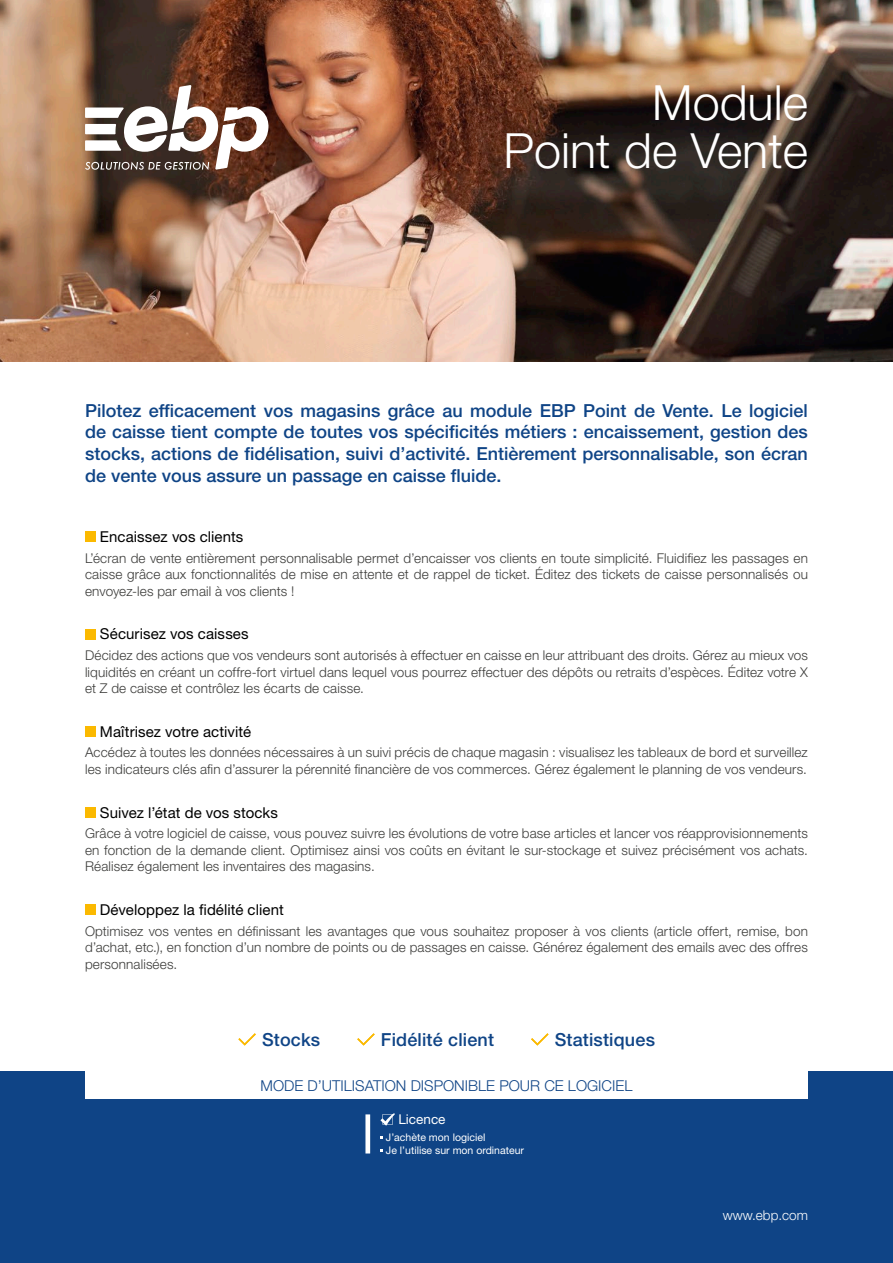
<style>
.page{position:relative;width:893px;height:1263px;background:#fff}
.page>*{position:absolute;margin:0;border:0;box-sizing:border-box;transform-origin:0 0}
.Titre-PF-2Lignes-_1e{font:300 48.6px/48.6px "Helvetica Neue LT Std";color:#fff;text-align:right}
.Texte-Description-_1{font:500 18px/21.6px "Helvetica Neue LT Std";color:#0f4486;text-align:justify}
.Texte-Réassurance-_1{font:500 18px "Helvetica Neue LT Std";letter-spacing:.01em;color:#0f4486}
.Titre-Point_Cles-_1e{font:15px "Helvetica Neue LT Std";letter-spacing:.005em;color:#000}
.t1{font:300 15px "Helvetica Neue LT Std";color:#0f4486}
.Texte-Point_Cles-_1e{font:300 13.5px/16.5px "Helvetica Neue LT Std";letter-spacing:.01em;color:#3c3c3a;text-align:justify}
.t2{font:300 13.5px "Helvetica Neue LT Std";color:#fff}
.t3{font:13.5px "Helvetica Neue LT Std";color:#fff}
.t4{font:10.5px "Helvetica Neue LT Std";color:#fff}
</style>
<div class="page">
<img style="left:0;top:0;width:893px;height:361px">
<div style="left:0;top:1071px;width:893px;height:192px;background:#0f4486"></div>
<svg style="left:85px;top:85px;width:183px;height:85px"></svg>
<div style="left:85px;top:531px;width:11px;height:11px;background:#fbb900"></div>
<div style="left:85px;top:629px;width:11px;height:10px;background:#fbb900"></div>
<div style="left:85px;top:726px;width:11px;height:11px;background:#fbb900"></div>
<div style="left:85px;top:807px;width:11px;height:10px;background:#fbb900"></div>
<div style="left:85px;top:904px;width:11px;height:11px;background:#fbb900"></div>
<svg style="left:238px;top:1033px;width:18px;height:12px"></svg>
<svg style="left:357px;top:1033px;width:18px;height:12px"></svg>
<svg style="left:531px;top:1033px;width:18px;height:12px"></svg>
<div style="left:85px;top:1071px;width:723px;height:28px;background:#fff"></div>
<div style="left:365px;top:1114px;width:5px;height:39px;background:#fff"></div>
<svg style="left:381px;top:1113px;width:14px;height:13px"></svg>
<p class="Titre-PF-2Lignes-_1e" style="left:504px;top:77px;width:306px">Module<br>Point de Vente</p>
<p class="Texte-Description-_1" style="left:85px;top:399px;width:724px">Pilotez efficacement vos magasins grâce au module EBP Point de Vente. Le logiciel de caisse tient compte de toutes vos spécificités métiers : encaissement, gestion des stocks, actions de fidélisation, suivi d’activité. Entièrement personnalisable, son écran de vente vous assure un passage en caisse fluide.</p>
<p class="Titre-Point_Cles-_1e" style="left:100px;top:528px;width:145px">Encaissez vos clients</p>
<p class="Texte-Point_Cles-_1e" style="left:85px;top:550px;width:724px">L’écran de vente entièrement personnalisable permet d’encaisser vos clients en toute simplicité. Fluidifiez les passages en caisse grâce aux fonctionnalités de mise en attente et de rappel de ticket. Éditez des tickets de caisse personnalisés ou envoyez-les par email à vos clients !</p>
<p class="Titre-Point_Cles-_1e" style="left:100px;top:625px;width:150px">Sécurisez vos caisses</p>
<p class="Texte-Point_Cles-_1e" style="left:85px;top:647px;width:724px">Décidez des actions que vos vendeurs sont autorisés à effectuer en caisse en leur attribuant des droits. Gérez au mieux vos liquidités en créant un coffre-fort virtuel dans lequel vous pourrez effectuer des dépôts ou retraits d’espèces. Éditez votre X et Z de caisse et contrôlez les écarts de caisse.</p>
<p class="Titre-Point_Cles-_1e" style="left:100px;top:722px;width:153px">Maîtrisez votre activité</p>
<p class="Texte-Point_Cles-_1e" style="left:85px;top:744px;width:724px">Accédez à toutes les données nécessaires à un suivi précis de chaque magasin : visualisez les tableaux de bord et surveillez les indicateurs clés afin d’assurer la pérennité financière de vos commerces. Gérez également le planning de vos vendeurs.</p>
<p class="Titre-Point_Cles-_1e" style="left:100px;top:803px;width:179px">Suivez l’état de vos stocks</p>
<p class="Texte-Point_Cles-_1e" style="left:85px;top:825px;width:724px">Grâce à votre logiciel de caisse, vous pouvez suivre les évolutions de votre base articles et lancer vos réapprovisionnements en fonction de la demande client. Optimisez ainsi vos coûts en évitant le sur-stockage et suivez précisément vos achats.<br>Réalisez également les inventaires des magasins.</p>
<p class="Titre-Point_Cles-_1e" style="left:100px;top:900px;width:185px">Développez la fidélité client</p>
<p class="Texte-Point_Cles-_1e" style="left:85px;top:922px;width:724px">Optimisez vos ventes en définissant les avantages que vous souhaitez proposer à vos clients (article offert, remise, bon d’achat, etc.), en fonction d’un nombre de points ou de passages en caisse. Générez également des emails avec des offres personnalisées.</p>
<p class="Texte-Réassurance-_1" style="left:262px;top:1029px;width:60px">Stocks</p>
<p class="Texte-Réassurance-_1" style="left:381px;top:1029px;width:115px">Fidélité client</p>
<p class="Texte-Réassurance-_1" style="left:555px;top:1029px;width:102px">Statistiques</p>
<p class="t1" style="left:261px;top:1076px;width:373px">MODE D’UTILISATION DISPONIBLE POUR CE LOGICIEL</p>
<p class="t3" style="left:398px;top:1111px;width:49px">Licence</p>
<p class="t4" style="left:386px;top:1131px;width:101px">J’achète mon logiciel</p>
<p class="t4" style="left:386px;top:1143px;width:140px">Je l’utilise sur mon ordinateur</p>
<p class="t2" style="left:723px;top:1207px;width:87px">www.ebp.com</p>
</div>
